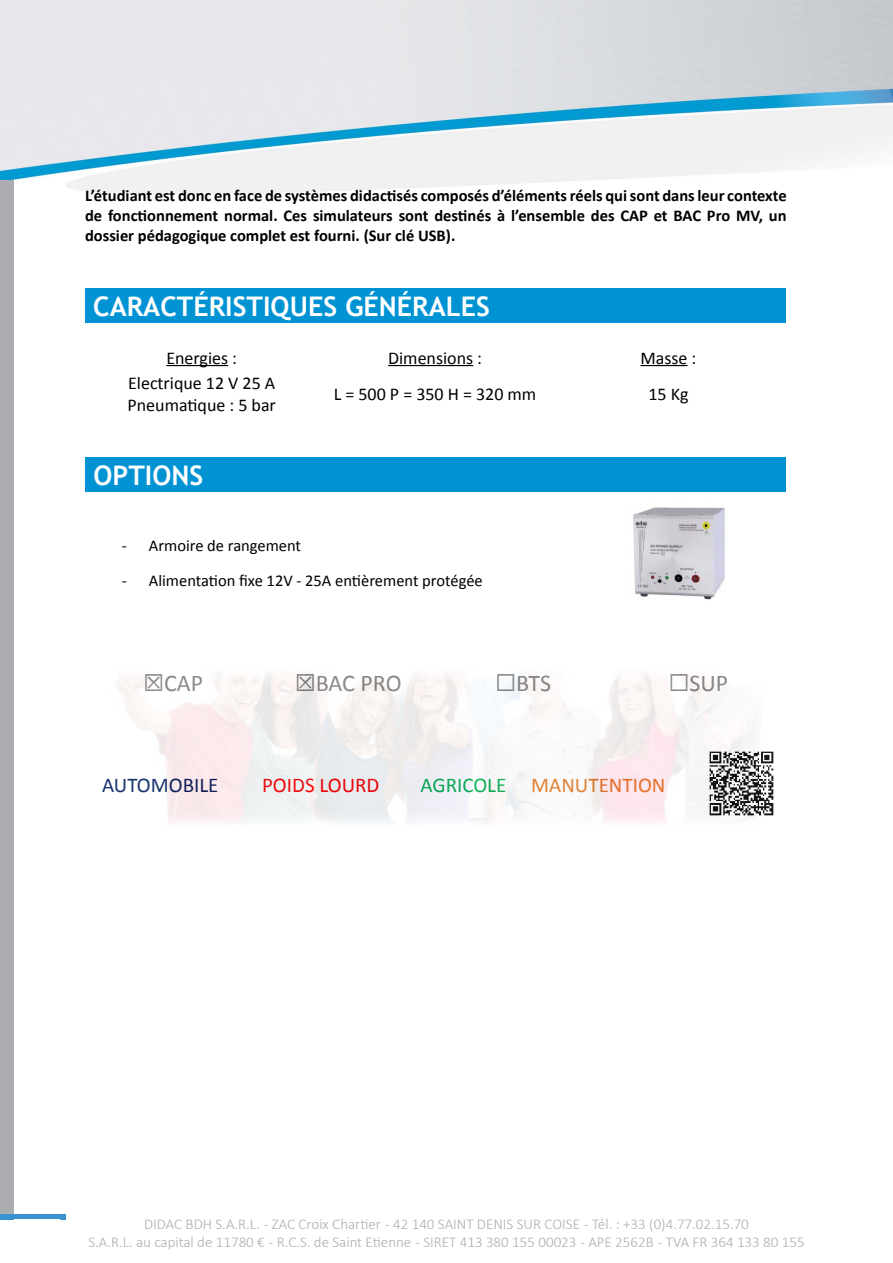
<style>
.page{position:relative;width:893px;height:1263px;background:#fff}
.page>*{position:absolute;margin:0;border:0;box-sizing:border-box;transform-origin:0 0}
.t1{font:700 27px "Trebuchet MS";color:#fff}
.t2{font:24px "Calibri";color:#808080}
.t3{font:21px "Calibri";color:#e37b25}
.t4{font:21px "Calibri";color:#002060}
.t5{font:21px "Calibri";color:#f00}
.t6{font:18px/21.6px "Calibri";color:#000}
.t7{font:700 16.5px/19.8px "Calibri";color:#000;text-align:justify}
.t8{font:16.5px "Calibri";color:#000}
.t9{font:300 15px/18px "Calibri";color:#abadb0;text-align:center}
.s1{font-family:"Meiryo"}
.s2{color:#00b050}
</style>
<div class="page">
<img style="left:0;top:0;width:893px;height:1220px">
<div style="left:0;top:1214px;width:66px;height:5px;background:#3893d0"></div>
<div style="left:0;top:181px;width:14px;height:1033px;background:#abadb0"></div>
<div style="left:14px;top:1219px;width:46px;height:22px;background:#fff"></div>
<div style="left:85px;top:289px;width:701px;height:34px;background:#0093d4"></div>
<hr style="left:166px;top:365px;width:62px;height:1px;background:#000">
<hr style="left:388px;top:365px;width:85px;height:1px;background:#000">
<hr style="left:640px;top:365px;width:48px;height:1px;background:#000">
<div style="left:85px;top:457px;width:701px;height:35px;background:#0093d4"></div>
<img style="left:629px;top:504px;width:99px;height:99px">
<img style="left:96px;top:670px;width:701px;height:156px">
<p class="t7" style="left:85px;top:186px;width:703px">L’étudiant est donc en face de systèmes didactisés composés d’éléments réels qui sont dans leur contexte de fonctionnement normal. Ces simulateurs sont destinés à l’ensemble des CAP et BAC Pro MV, un dossier pédagogique complet est fourni. (Sur clé USB).</p>
<h1 class="t1" style="left:93px;top:289px;width:398px">CARACTÉRISTIQUES GÉNÉRALES</h1>
<p class="t6" style="left:166px;top:347px;width:72px">Energies :</p>
<p class="t6" style="left:388px;top:347px;width:96px">Dimensions :</p>
<p class="t6" style="left:640px;top:347px;width:57px">Masse :</p>
<p class="t6" style="left:128px;top:372px;width:150px">Electrique 12 V 25 A<br>Pneumatique : 5 bar</p>
<p class="t6" style="left:334px;top:383px;width:204px">L = 500 P = 350 H = 320 mm</p>
<p class="t6" style="left:648px;top:383px;width:42px">15 Kg</p>
<h1 class="t1" style="left:94px;top:458px;width:111px">OPTIONS</h1>
<p class="t8" style="left:122px;top:535px;width:181px">- Armoire de rangement</p>
<p class="t8" style="left:122px;top:570px;width:362px">- Alimentation fixe 12V - 25A entièrement protégée</p>
<h2 class="t2" style="left:143px;top:668px;width:61px"><span class="s1">☒</span>CAP</h2>
<h2 class="t2" style="left:295px;top:668px;width:108px"><span class="s1">☒</span>BAC PRO</h2>
<h2 class="t2" style="left:495px;top:668px;width:57px"><span class="s1">☐</span>BTS</h2>
<h2 class="t2" style="left:669px;top:668px;width:61px"><span class="s1">☐</span>SUP</h2>
<p class="t4" style="left:102px;top:771px;width:118px">AUTOMOBILE</p>
<p class="t5" style="left:262px;top:771px;width:119px">POIDS LOURD</p>
<p class="t3" style="left:420px;top:771px;width:247px"><span class="s2">AGRICOLE</span> MANUTENTION</p>
<p class="t9" style="left:88px;top:1214px;width:718px">DIDAC BDH S.A.R.L. - ZAC Croix Chartier - 42 140 SAINT DENIS SUR COISE - Tél. : +33 (0)4.77.02.15.70<br>S.A.R.L. au capital de 11780 € - R.C.S. de Saint Etienne - SIRET 413 380 155 00023 - APE 2562B - TVA FR 364 133 80 155</p>
</div>
